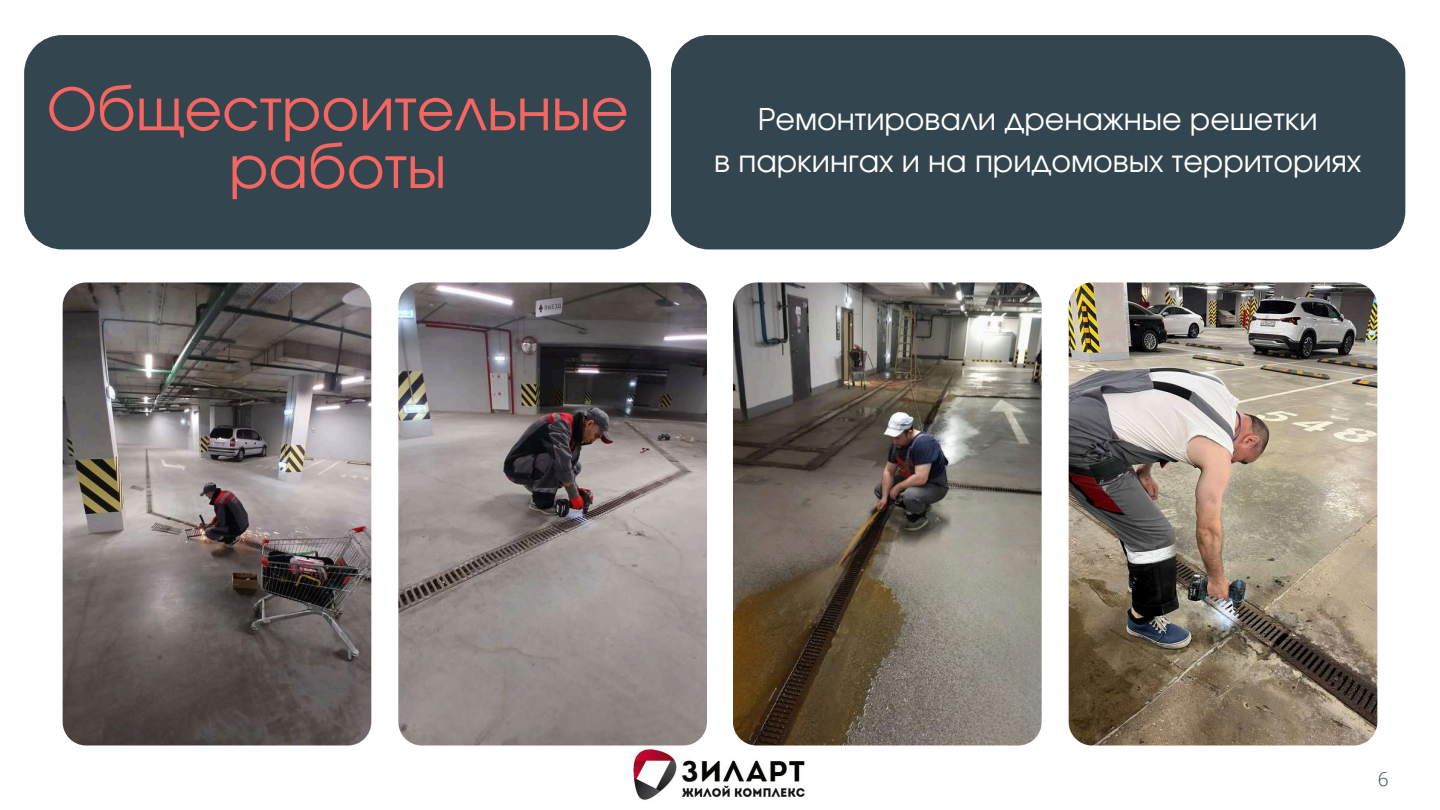
<style>
.page{position:relative;width:1440px;height:810px;background:#fff}
.page>*{position:absolute;margin:0;border:0;box-sizing:border-box;transform-origin:0 0}
.t1{font:58px/57.8px "Evolventa";color:#f6655f;text-align:center}
.t2{font:30px/42px "Evolventa";color:#fff;text-align:center}
.t3{font:300 19px "Open Sans";color:#33464f}
</style>
<div class="page">
<div style="left:671px;top:35px;width:734px;height:214px;background:#33464f"></div>
<img style="left:632px;top:747px;width:173px;height:53px">
<div style="left:24px;top:35px;width:627px;height:214px;background:#33464f"></div>
<img style="left:398px;top:282px;width:309px;height:464px;border-radius:23px">
<img style="left:1069px;top:282px;width:308px;height:464px;border-radius:23px">
<img style="left:733px;top:282px;width:309px;height:464px;border-radius:23px">
<img style="left:63px;top:282px;width:308px;height:464px;border-radius:23px">
<h1 class="t1" style="left:47px;top:84px;width:583px">Общестроительные работы</h1>
<p class="t2" style="left:714px;top:100px;width:648px">Ремонтировали дренажные решетки<br>в паркингах и на придомовых территориях</p>
<p class="t3" style="left:1378px;top:765px;width:12px">6</p>
</div>
